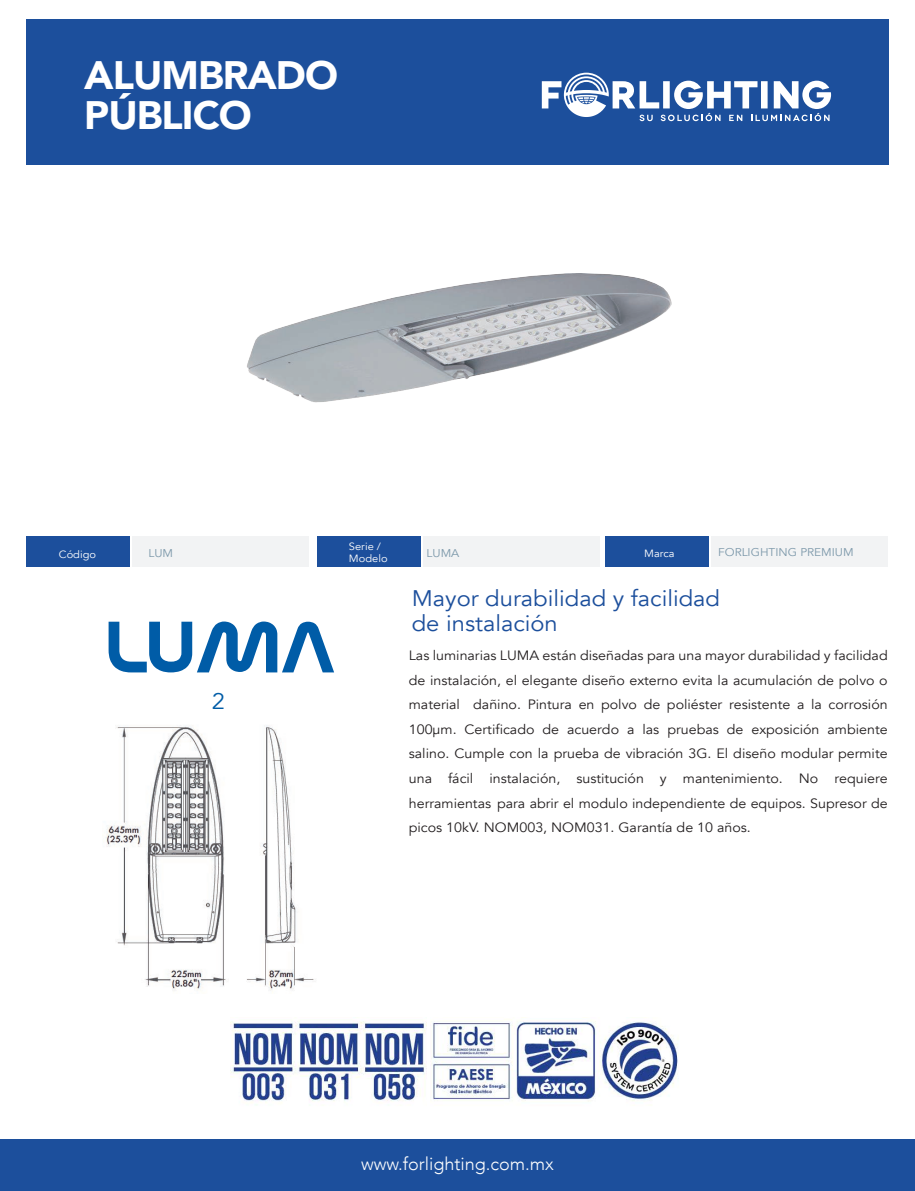
<style>
.page{position:relative;width:915px;height:1191px;background:#fff}
.page>*{position:absolute;margin:0;border:0;box-sizing:border-box;transform-origin:0 0}
.t1{font:900 39.6px/39.6px "Avenir";letter-spacing:-.025em;color:#fff}
.t2{font:22.5px/24.6px "Avenir";color:#1c4f9c;scale:1.05 1}
.t3{font:22.5px "Avenir";color:#005ca7;scale:1.05 1}
.t4{font:300 18px "Avenir";color:#fff}
.t5{font:13.5px/24.6px "Avenir";color:#231f20;text-align:justify;scale:1.05 1}
.t6{font:11.25px "Avenir";color:#7c98aa;scale:1.05 1}
.t7{font:10.5px/12px "Avenir";color:#fff;scale:1.05 1}
</style>
<div class="page">
<div style="left:26px;top:20px;width:862px;height:145px;background:#1c4f9c"></div>
<svg style="left:541px;top:73px;width:289px;height:48px"></svg>
<div style="left:26px;top:536px;width:104px;height:31px;background:#1c4f9c"></div>
<div style="left:133px;top:536px;width:176px;height:31px;background:#f2f3f4"></div>
<div style="left:317px;top:536px;width:103px;height:31px;background:#1c4f9c"></div>
<div style="left:423px;top:536px;width:176px;height:31px;background:#f2f3f4"></div>
<div style="left:605px;top:536px;width:103px;height:31px;background:#1c4f9c"></div>
<div style="left:711px;top:536px;width:176px;height:31px;background:#f2f3f4"></div>
<div style="left:0;top:1139px;width:914px;height:52px;background:#1c4f9c"></div>
<svg style="left:108px;top:621px;width:226px;height:51px"></svg>
<img style="left:247px;top:273px;width:424px;height:129px">
<img style="left:105px;top:725px;width:209px;height:266px">
<img style="left:431px;top:1017px;width:248px;height:85px">
<img style="left:231px;top:1021px;width:195px;height:82px">
<h1 class="t1" style="left:84px;top:54px;width:255px">ALUMBRADO<br>PÚBLICO</h1>
<p class="t7" style="left:59px;top:548px;width:37px">Código</p>
<p class="t7" style="left:349px;top:541px;width:38px">Serie /<br>Modelo</p>
<p class="t6" style="left:148px;top:547px;width:25px">LUM</p>
<p class="t6" style="left:426px;top:546px;width:33px">LUMA</p>
<p class="t7" style="left:644px;top:547px;width:30px">Marca</p>
<p class="t6" style="left:718px;top:545px;width:130px">FORLIGHTING PREMIUM</p>
<h2 class="t3" style="left:212px;top:688px;width:14px">2</h2>
<h2 class="t2" style="left:411px;top:587px;width:295px">Mayor durabilidad y facilidad de instalación</h2>
<p class="t5" style="left:408px;top:643px;width:457px">Las luminarias LUMA están diseñadas para una mayor durabilidad y facilidad de instalación, el elegante diseño externo evita la acumulación de polvo o material dañino. Pintura en polvo de poliéster resistente a la corrosión 100µm. Certificado de acuerdo a las pruebas de exposición ambiente salino. Cumple con la prueba de vibración 3G. El diseño modular permite una fácil instalación, sustitución y mantenimiento. No requiere herramientas para abrir el modulo independiente de equipos. Supresor de picos 10kV. NOM003, NOM031. Garantía de 10 años.</p>
<h3 class="t4" style="left:361px;top:1153px;width:194px">www.forlighting.com.mx</h3>
</div>
